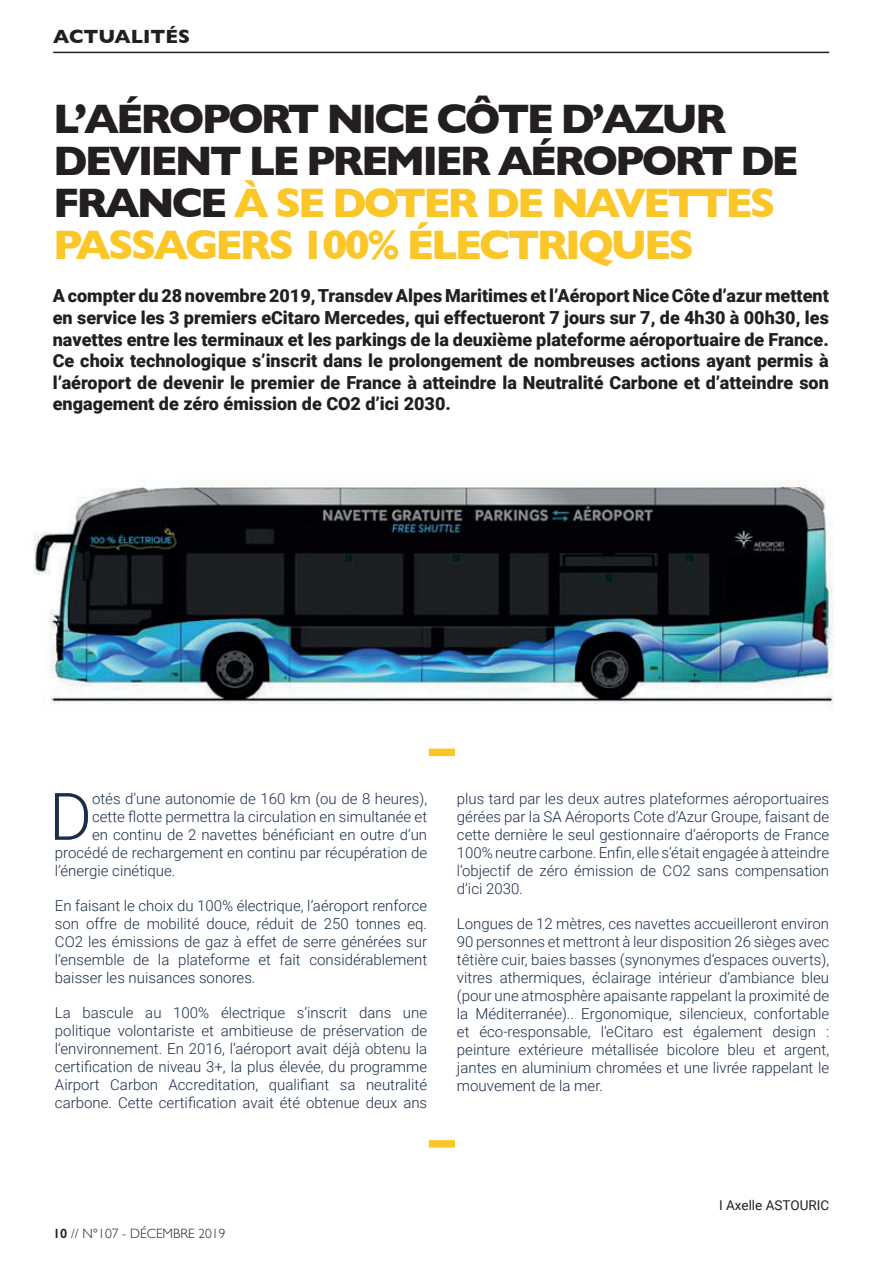
<style>
.page{position:relative;width:893px;height:1263px;background:#fff}
.page>*{position:absolute;margin:0;border:0;box-sizing:border-box;transform-origin:0 0}
.t1{font:300 65.7px "Roboto";color:#1b2e47}
.t2{font:700 42px/42px "Gill Sans";letter-spacing:-.07em;color:#231f20}
.t3{font:700 19.5px "Gill Sans";color:#231f20}
.t4{font:900 18px/21.6px "Roboto";color:#231f20;text-align:justify}
.t5{font:300 15px/18px "Roboto";color:#1b2e47;text-align:justify}
.t6{font:300 13.5px "Gill Sans";color:#231f20}
.t7{font:13.5px "Roboto";color:#231f20}
.s1{color:#fac628}
.s2{font-weight:600}
</style>
<div class="page">
<hr style="left:53px;top:52px;width:776px;height:1px;background:#231f20">
<img style="left:33px;top:480px;width:801px;height:225px">
<div style="left:429px;top:748px;width:26px;height:8px;background:#fac628"></div>
<div style="left:429px;top:1140px;width:26px;height:8px;background:#fac628"></div>
<h3 class="t3" style="left:53px;top:21px;width:138px">ACTUALITÉS</h3>
<h2 class="t2" style="left:53px;top:97px;width:747px">L’AÉROPORT NICE CÔTE D’AZUR<br>DEVIENT LE PREMIER AÉROPORT DE<br>FRANCE <span class="s1">À SE DOTER DE NAVETTES<br>PASSAGERS 100% ÉLECTRIQUES</span></h2>
<p class="t4" style="left:53px;top:284px;width:777px">A compter du 28 novembre 2019, Transdev Alpes Maritimes et l’Aéroport Nice Côte d’azur mettent en service les 3 premiers eCitaro Mercedes, qui effectueront 7 jours sur 7, de 4h30 à 00h30, les navettes entre les terminaux et les parkings de la deuxième plateforme aéroportuaire de France.<br>Ce choix technologique s’inscrit dans le prolongement de nombreuses actions ayant permis à l’aéroport de devenir le premier de France à atteindre la Neutralité Carbone et d’atteindre son engagement de zéro émission de CO2 d’ici 2030.</p>
<h1 class="t1" style="left:49px;top:770px;width:44px">D</h1>
<p class="t5" style="left:92px;top:789px;width:337px">otés d’une autonomie de 160 km (ou de 8 heures),</p>
<p class="t5" style="left:92px;top:807px;width:337px">cette flotte permettra la circulation en simultanée et</p>
<p class="t5" style="left:92px;top:825px;width:337px">en continu de 2 navettes bénéficiant en outre d’un</p>
<p class="t5" style="left:55px;top:843px;width:374px">procédé de rechargement en continu par récupération de</p>
<p class="t5" style="left:55px;top:861px;width:122px">l’énergie cinétique.</p>
<p class="t5" style="left:55px;top:896px;width:374px">En faisant le choix du 100% électrique, l’aéroport renforce son offre de mobilité douce, réduit de 250 tonnes eq.<br>CO2 les émissions de gaz à effet de serre générées sur l’ensemble de la plateforme et fait considérablement baisser les nuisances sonores.</p>
<p class="t5" style="left:55px;top:1003px;width:374px">La bascule au 100% électrique s’inscrit dans une politique volontariste et ambitieuse de préservation de l’environnement. En 2016, l’aéroport avait déjà obtenu la certification de niveau 3+, la plus élevée, du programme Airport Carbon Accreditation, qualifiant sa neutralité carbone. Cette certification avait été obtenue deux ans</p>
<p class="t5" style="left:457px;top:789px;width:374px">plus tard par les deux autres plateformes aéroportuaires gérées par la SA Aéroports Cote d’Azur Groupe, faisant de cette dernière le seul gestionnaire d’aéroports de France 100% neutre carbone. Enfin, elle s’était engagée à atteindre l’objectif de zéro émission de CO2 sans compensation d’ici 2030.</p>
<p class="t5" style="left:457px;top:914px;width:374px">Longues de 12 mètres, ces navettes accueilleront environ 90 personnes et mettront à leur disposition 26 sièges avec têtière cuir, baies basses (synonymes d’espaces ouverts), vitres athermiques, éclairage intérieur d’ambiance bleu (pour une atmosphère apaisante rappelant la proximité de la Méditerranée).. Ergonomique, silencieux, confortable et éco-responsable, l’eCitaro est également design : peinture extérieure métallisée bicolore bleu et argent, jantes en aluminium chromées et une livrée rappelant le mouvement de la mer.</p>
<p class="t6" style="left:53px;top:1223px;width:174px"><span class="s2">10</span> // N°107 - DÉCEMBRE 2019</p>
<p class="t7" style="left:719px;top:1195px;width:112px">I Axelle ASTOURIC</p>
</div>
